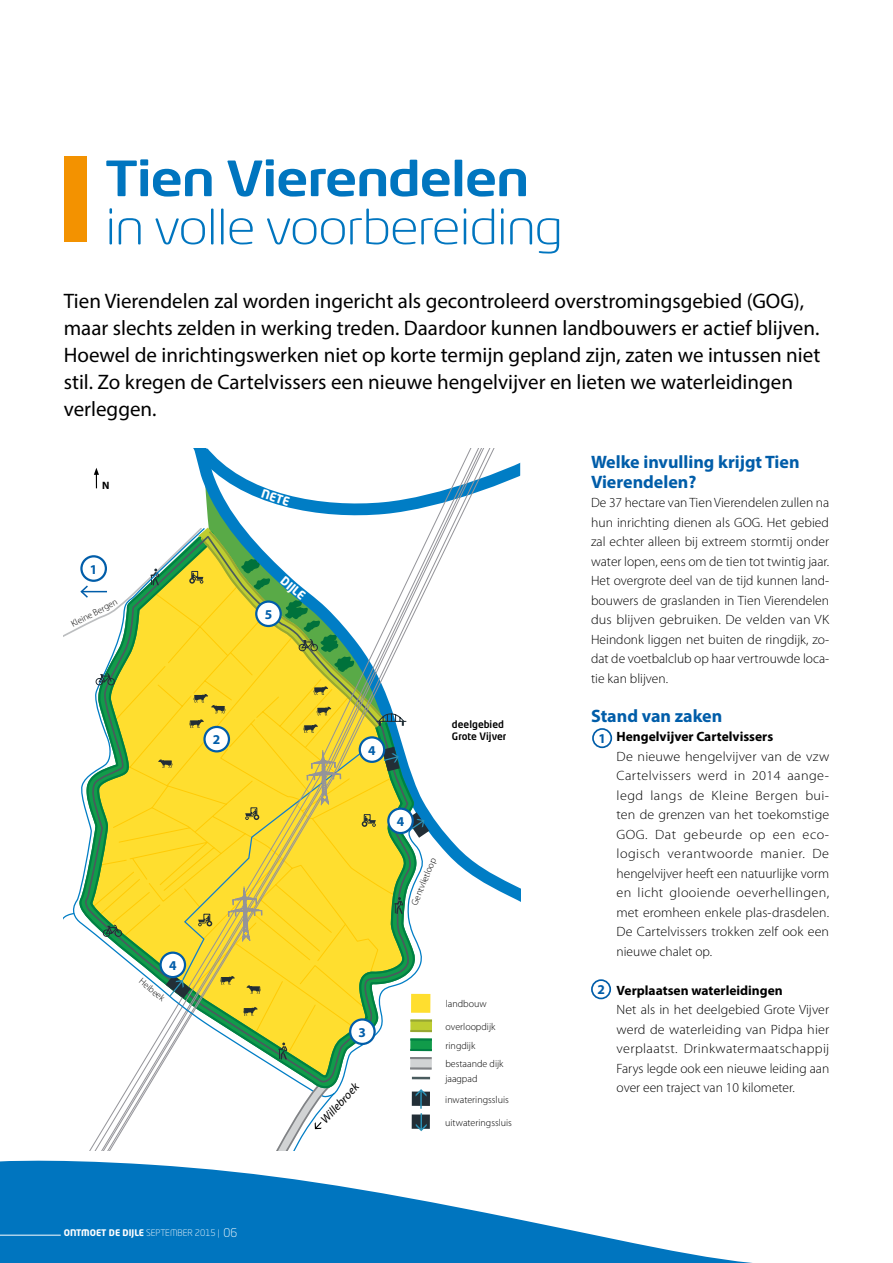
<style>
.page{position:relative;width:893px;height:1263px;background:#fff}
.page>*{position:absolute;margin:0;border:0;box-sizing:border-box;transform-origin:0 0}
.t1{font:300 48px "Neo Tech Std";letter-spacing:-.03em;color:#0075bf;scale:1.2 1}
.t2{font:500 48px "Neo Tech Std";letter-spacing:-.03em;color:#0075bf;scale:1.2 1}
.t3{font:21px/27px "Myriad Pro";color:#000}
.t4{font:700 18px/19.5px "Myriad Pro";color:#005da9}
.t5{font:300 13.5px/19.5px "Myriad Pro";color:#000;text-align:justify}
.t6{font:300 13.5px/19.5px "Myriad Pro";color:#000;text-align:justify;scale:1.05 1}
.t7{font:700 13.5px "Myriad Pro";color:#000}
.t8{font:700 13.5px "Myriad Pro";color:#005da9}
.t9{font:italic 11.85px "Myriad Pro";color:#000}
.t10{font:700 11.85px "Neo Tech Std";color:#fff}
.t11{font:700 10.65px "Myriad Pro";color:#000}
.t12{font:300 10.05px/18.8px "Myriad Pro";letter-spacing:-.005em;color:#000}
.t13{font:500 10.05px/12.1px "Neo Tech Std";color:#000}
.t14{font:300 9.3px "Myriad Pro";color:#000}
.t15{font:700 9px "Neo Tech Std";color:#fff}
.s1{font-weight:300}
.s2{font-weight:300;font-size:12px}
</style>
<div class="page">
<svg style="left:0;top:1160px;width:752px;height:103px;fill:#0075bf"></svg>
<hr style="left:0;top:1235px;width:61px;height:1px;background:#fff">
<div style="left:64px;top:156px;width:22px;height:85px;background:#f39200"></div>
<div style="left:592px;top:728px;width:20px;height:20px;border:2px solid #005da9;border-radius:50%"></div>
<div style="left:591px;top:979px;width:20px;height:20px;border:2px solid #005da9;border-radius:50%"></div>
<svg style="left:64px;top:448px;width:456px;height:703px"></svg>
<h1 class="t2" style="left:105px;top:148px;width:355px">Tien Vierendelen</h1>
<h1 class="t1" style="left:105px;top:198px;width:383px">in volle voorbereiding</h1>
<p class="t3" style="left:64px;top:287px;width:758px">Tien Vierendelen zal worden ingericht als gecontroleerd overstromingsgebied (GOG), maar slechts zelden in werking treden. Daardoor kunnen landbouwers er actief blijven.<br>Hoewel de inrichtingswerken niet op korte termijn gepland zijn, zaten we intussen niet stil. Zo kregen de Cartelvissers een nieuwe hengelvijver en lieten we waterleidingen verleggen.</p>
<p class="t11" style="left:102px;top:478px;width:9px">N</p>
<p class="t8" style="left:90px;top:560px;width:9px">1</p>
<p class="t14" style="left:69px;top:620px;width:53px;rotate:-27deg">Kleine Bergen</p>
<p class="t8" style="left:213px;top:731px;width:9px">2</p>
<p class="t8" style="left:169px;top:956px;width:9px">4</p>
<p class="t14" style="left:144px;top:976px;width:32px;rotate:40deg">Heibeek</p>
<p class="t10" style="left:264px;top:486px;width:30px;rotate:18deg">NETE</p>
<p class="t8" style="left:265px;top:605px;width:9px">5</p>
<p class="t10" style="left:287px;top:573px;width:30px;rotate:40deg">DIJLE</p>
<p class="t8" style="left:368px;top:741px;width:9px">4</p>
<p class="t13" style="left:452px;top:718px;width:56px">deelgebied<br>Grote Vijver</p>
<p class="t8" style="left:397px;top:812px;width:9px">4</p>
<p class="t14" style="left:409px;top:903px;width:52px;rotate:-67deg">Gentvlietloop</p>
<p class="t8" style="left:359px;top:1023px;width:9px">3</p>
<p class="t9" style="left:318px;top:1116px;width:51px;rotate:-47deg">Willebroek</p>
<p class="t12" style="left:446px;top:995px;width:42px">landbouw</p>
<p class="t12" style="left:445px;top:1017px;width:59px">overloopdijk ringdijk bestaande dijk</p>
<p class="t12" style="left:445px;top:1069px;width:34px">jaagpad</p>
<p class="t12" style="left:445px;top:1090px;width:65px">inwateringssluis</p>
<p class="t12" style="left:445px;top:1114px;width:68px">uitwateringssluis</p>
<p class="t15" style="left:64px;top:1226px;width:175px">ONTMOET DE DIJLE <span class="s1">SEPTEMBER 2015 |</span> <span class="s2">06</span></p>
<h3 class="t4" style="left:591px;top:452px;width:210px">Welke invulling krijgt Tien<br>Vierendelen?</h3>
<p class="t5" style="left:591px;top:493px;width:240px">De 37 hectare van Tien Vierendelen zullen na hun inrichting dienen als GOG. Het gebied zal echter alleen bij extreem stormtij onder water lopen, eens om de tien tot twintig jaar.<br>Het overgrote deel van de tijd kunnen land&shy;bouwers de graslanden in Tien Vierendelen dus blijven gebruiken. De velden van VK Heindonk liggen net buiten de ringdijk, zo&shy;dat de voetbalclub op haar vertrouwde loca&shy;tie kan blijven.</p>
<h3 class="t4" style="left:591px;top:705px;width:133px">Stand van zaken</h3>
<p class="t7" style="left:617px;top:728px;width:158px">Hengelvijver Cartelvissers</p>
<p class="t6" style="left:617px;top:746px;width:204px">De nieuwe hengelvijver van de vzw Cartelvissers werd in 2014 aange&shy;legd langs de Kleine Bergen bui&shy;ten de grenzen van het toekomstige GOG. Dat gebeurde op een eco&shy;logisch verantwoorde manier. De hengelvijver heeft een natuurlijke vorm en licht glooiende oeverhellingen, met eromheen enkele plas-drasdelen.<br>De Cartelvissers trokken zelf ook een nieuwe chalet op.</p>
<p class="t7" style="left:617px;top:981px;width:168px">Verplaatsen waterleidingen</p>
<p class="t5" style="left:617px;top:1000px;width:214px">Net als in het deelgebied Grote Vijver werd de waterleiding van Pidpa hier verplaatst. Drinkwatermaatschappij Farys legde ook een nieuwe leiding aan over een traject van 10 kilometer.</p>
<p class="t8" style="left:598px;top:730px;width:9px">1</p>
<p class="t8" style="left:597px;top:981px;width:9px">2</p>
</div>
